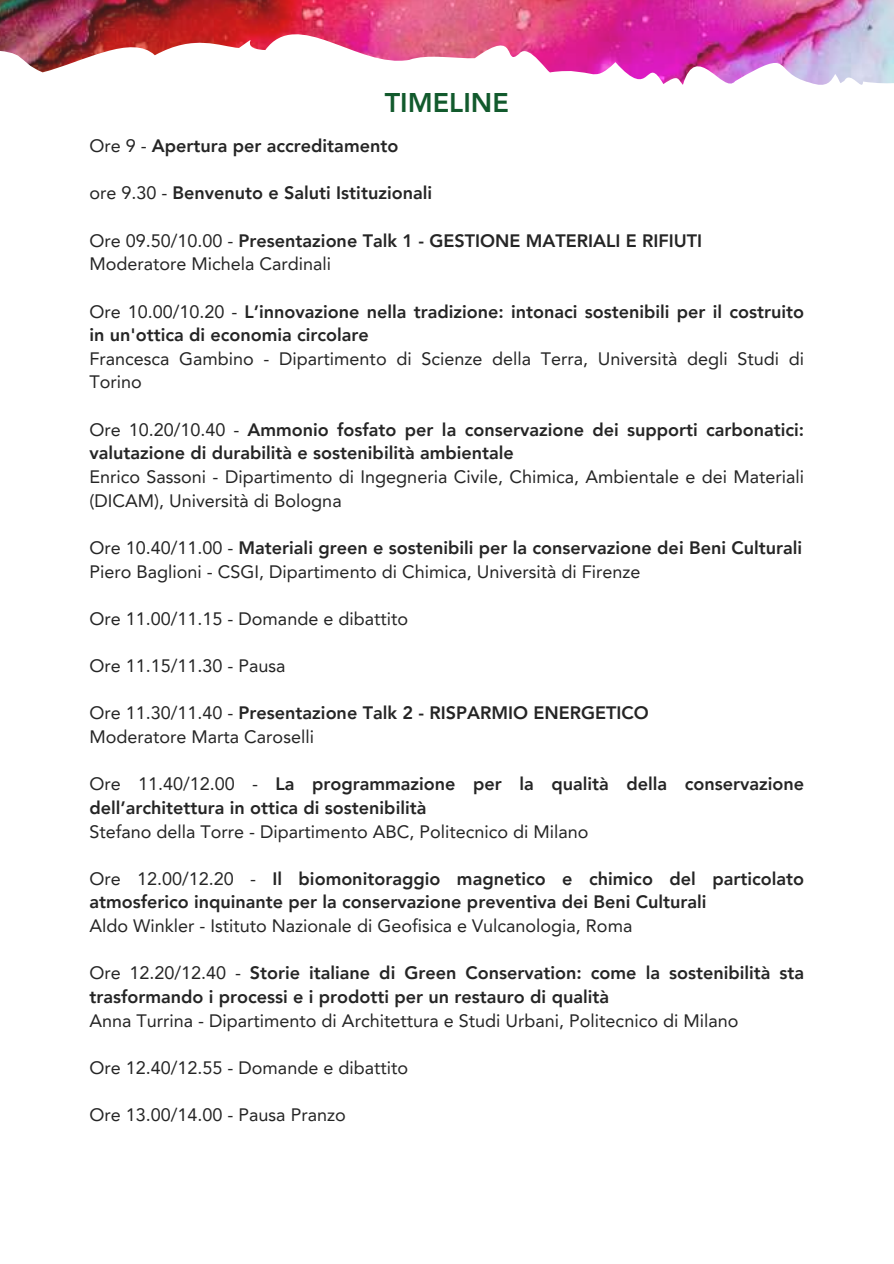
<style>
.page{position:relative;width:894px;height:1264px;background:#fff}
.page>*{position:absolute;margin:0;border:0;box-sizing:border-box;transform-origin:0 0}
.t1{font:800 27px "Avenir LT Pro";color:#125a2d}
.t2{font:800 18px/23.7px "Avenir LT Pro";color:#252525}
.t3{font:18px/23.7px "Avenir LT Pro";color:#252525}
.s1{font-weight:400}
.s2{font-weight:800}
</style>
<div class="page">
<img style="left:0;top:0;width:893px;height:85px">
<h1 class="t1" style="left:384px;top:91px;width:126px">TIMELINE</h1>
<p class="t2" style="left:89px;top:136px;width:310px"><span class="s1">Ore 9 -</span> Apertura per accreditamento</p>
<p class="t2" style="left:89px;top:183px;width:344px"><span class="s1">ore 9.30 -</span> Benvenuto e Saluti Istituzionali</p>
<p class="t2" style="left:89px;top:230px;width:614px"><span class="s1">Ore 09.50/10.00 -</span> Presentazione Talk 1 - GESTIONE MATERIALI E RIFIUTI<br><span class="s1">Moderatore Michela Cardinali</span></p>
<p class="t2" style="left:89px;top:301px;width:716px"><span class="s1">Ore 10.00/10.20 -</span> L’innovazione nella tradizione: intonaci sostenibili per il costruito in un'ottica di economia circolare</p>
<p class="t3" style="left:89px;top:348px;width:716px">Francesca Gambino - Dipartimento di Scienze della Terra, Università degli Studi di<br>Torino</p>
<p class="t2" style="left:89px;top:419px;width:716px"><span class="s1">Ore 10.20/10.40 -</span> Ammonio fosfato per la conservazione dei supporti carbonatici: valutazione di durabilità e sostenibilità ambientale</p>
<p class="t3" style="left:89px;top:466px;width:716px">Enrico Sassoni - Dipartimento di Ingegneria Civile, Chimica, Ambientale e dei Materiali (DICAM), Università di Bologna</p>
<p class="t3" style="left:89px;top:537px;width:714px">Ore 10.40/11.00 - <span class="s2">Materiali green e sostenibili per la conservazione dei Beni Culturali<br></span>Piero Baglioni - CSGI, Dipartimento di Chimica, Università di Firenze</p>
<p class="t3" style="left:89px;top:608px;width:320px">Ore 11.00/11.15 - Domande e dibattito</p>
<p class="t3" style="left:89px;top:655px;width:198px">Ore 11.15/11.30 - Pausa</p>
<p class="t3" style="left:89px;top:703px;width:561px">Ore 11.30/11.40 - <span class="s2">Presentazione Talk 2 - RISPARMIO ENERGETICO<br></span>Moderatore Marta Caroselli</p>
<p class="t2" style="left:89px;top:773px;width:716px"><span class="s1">Ore 11.40/12.00 -</span> La programmazione per la qualità della conservazione dell’architettura in ottica di sostenibilità</p>
<p class="t3" style="left:89px;top:821px;width:500px">Stefano della Torre - Dipartimento ABC, Politecnico di Milano</p>
<p class="t2" style="left:89px;top:868px;width:716px"><span class="s1">Ore 12.00/12.20 -</span> Il biomonitoraggio magnetico e chimico del particolato atmosferico inquinante per la conservazione preventiva dei Beni Culturali</p>
<p class="t3" style="left:89px;top:915px;width:544px">Aldo Winkler - Istituto Nazionale di Geofisica e Vulcanologia, Roma</p>
<p class="t2" style="left:89px;top:962px;width:716px"><span class="s1">Ore 12.20/12.40 -</span> Storie italiane di Green Conservation: come la sostenibilità sta trasformando i processi e i prodotti per un restauro di qualità</p>
<p class="t3" style="left:89px;top:1010px;width:650px">Anna Turrina - Dipartimento di Architettura e Studi Urbani, Politecnico di Milano</p>
<p class="t3" style="left:89px;top:1057px;width:320px">Ore 12.40/12.55 - Domande e dibattito</p>
<p class="t3" style="left:89px;top:1104px;width:258px">Ore 13.00/14.00 - Pausa Pranzo</p>
</div>
